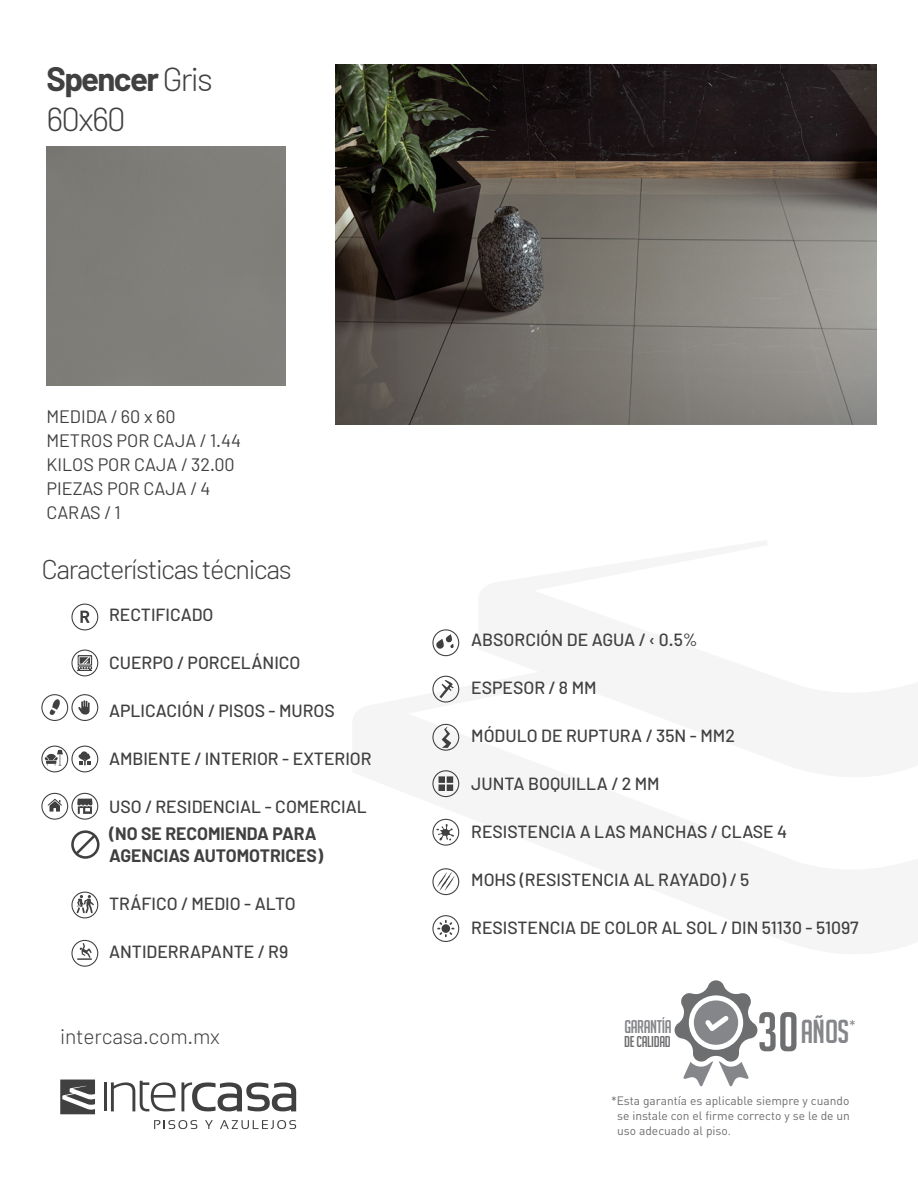
<style>
.page{position:relative;width:918px;height:1188px;background:#fff}
.page>*{position:absolute;margin:0;border:0;box-sizing:border-box;transform-origin:0 0}
.t1{font:300 33.15px/39.6px "Barlow";letter-spacing:-.05em;color:#404040}
.t2{font:32.55px "Big Noodle Titling";color:#848689}
.t3{font:300 27px "Barlow";letter-spacing:-.05em;color:#404040}
.t4{font:300 21px "Barlow";letter-spacing:-.01em;color:#404040}
.t5{font:18px/24px "Barlow";color:#404040}
.t6{font:18px "Big Noodle Titling";letter-spacing:-.02em;color:#848689}
.t7{font:500 17.55px "Barlow";color:#404040}
.t8{font:700 17.55px/21px "Barlow";color:#404040}
.t9{font:15.45px "DIN Pro";color:#848689}
.t10{font:15.3px "Big Noodle Titling";letter-spacing:-.02em;color:#6d6e70}
.t11{font:12px/15px "DIN Pro";color:#6d6e70;text-align:justify}
.s1{font-weight:700}
.s2{font-size:54.6px;color:#6d6e70}
</style>
<div class="page">
<svg style="left:675px;top:980px;width:82px;height:106px"></svg>
<svg style="left:60px;top:1080px;width:35px;height:34px"></svg>
<hr style="left:104px;top:1082px;width:3px;height:29px;background:#404040">
<svg style="left:111px;top:1081px;width:185px;height:30px"></svg>
<svg style="left:154px;top:1120px;width:43px;height:9px"></svg>
<svg style="left:205px;top:1120px;width:8px;height:9px"></svg>
<svg style="left:220px;top:1120px;width:76px;height:9px"></svg>
<svg style="left:432px;top:915px;width:27px;height:27px"></svg>
<svg style="left:71px;top:940px;width:27px;height:27px"></svg>
<svg style="left:432px;top:629px;width:27px;height:27px"></svg>
<svg style="left:432px;top:676px;width:27px;height:27px"></svg>
<svg style="left:432px;top:770px;width:27px;height:27px"></svg>
<svg style="left:432px;top:819px;width:27px;height:27px"></svg>
<svg style="left:71px;top:604px;width:27px;height:26px"></svg>
<svg style="left:41px;top:694px;width:57px;height:27px"></svg>
<svg style="left:432px;top:868px;width:27px;height:27px"></svg>
<svg style="left:432px;top:724px;width:27px;height:27px"></svg>
<svg style="left:41px;top:746px;width:57px;height:26px"></svg>
<svg style="left:41px;top:793px;width:57px;height:27px"></svg>
<svg style="left:71px;top:650px;width:27px;height:26px"></svg>
<svg style="left:71px;top:892px;width:27px;height:26px"></svg>
<svg style="left:71px;top:830px;width:29px;height:29px"></svg>
<img style="left:336px;top:64px;width:540px;height:361px">
<h1 class="t1" style="left:46px;top:58px;width:168px"><span class="s1">Spencer</span> Gris<br>60x60</h1>
<p class="t5" style="left:46px;top:404px;width:196px">MEDIDA / 60 x 60<br>METROS POR CAJA / 1.44<br>KILOS POR CAJA / 32.00<br>PIEZAS POR CAJA / 4<br>CARAS / 1</p>
<h3 class="t3" style="left:41px;top:552px;width:252px">Características técnicas</h3>
<p class="t7" style="left:109px;top:604px;width:106px">RECTIFICADO</p>
<p class="t7" style="left:109px;top:652px;width:193px">CUERPO / PORCELÁNICO</p>
<p class="t7" style="left:109px;top:700px;width:227px">APLICACIÓN / PISOS - MUROS</p>
<p class="t7" style="left:109px;top:748px;width:264px">AMBIENTE / INTERIOR - EXTERIOR</p>
<p class="t7" style="left:109px;top:796px;width:259px">USO / RESIDENCIAL - COMERCIAL</p>
<p class="t8" style="left:109px;top:824px;width:216px">(NO SE RECOMIENDA PARA<br>AGENCIAS AUTOMOTRICES)</p>
<p class="t7" style="left:109px;top:892px;width:188px">TRÁFICO / MEDIO - ALTO</p>
<p class="t7" style="left:109px;top:940px;width:181px">ANTIDERRAPANTE / R9</p>
<p class="t7" style="left:471px;top:629px;width:228px">ABSORCIÓN DE AGUA / ‹ 0.5%</p>
<p class="t7" style="left:471px;top:677px;width:127px">ESPESOR / 8 MM</p>
<p class="t7" style="left:471px;top:725px;width:265px">MÓDULO DE RUPTURA / 35N - MM2</p>
<p class="t7" style="left:471px;top:773px;width:190px">JUNTA BOQUILLA / 2 MM</p>
<p class="t7" style="left:471px;top:821px;width:318px">RESISTENCIA A LAS MANCHAS / CLASE 4</p>
<p class="t7" style="left:471px;top:869px;width:279px">MOHS (RESISTENCIA AL RAYADO) / 5</p>
<p class="t7" style="left:471px;top:917px;width:389px">RESISTENCIA DE COLOR AL SOL / DIN 51130 - 51097</p>
<p class="t6" style="left:624px;top:1017px;width:49px">GARANTíA</p>
<p class="t4" style="left:60px;top:1023px;width:161px">intercasa.com.mx</p>
<p class="t10" style="left:624px;top:1033px;width:48px">DE CALIDAD</p>
<h2 class="t2" style="left:757px;top:1014px;width:93px"><span class="s2">30</span>AÑOS</h2>
<p class="t9" style="left:849px;top:1016px;width:9px">*</p>
<p class="t11" style="left:617px;top:1093px;width:234px;text-indent:-6px">*Esta garantía es aplicable siempre y cuando se instale con el firme correcto y se le de un uso adecuado al piso.</p>
</div>
